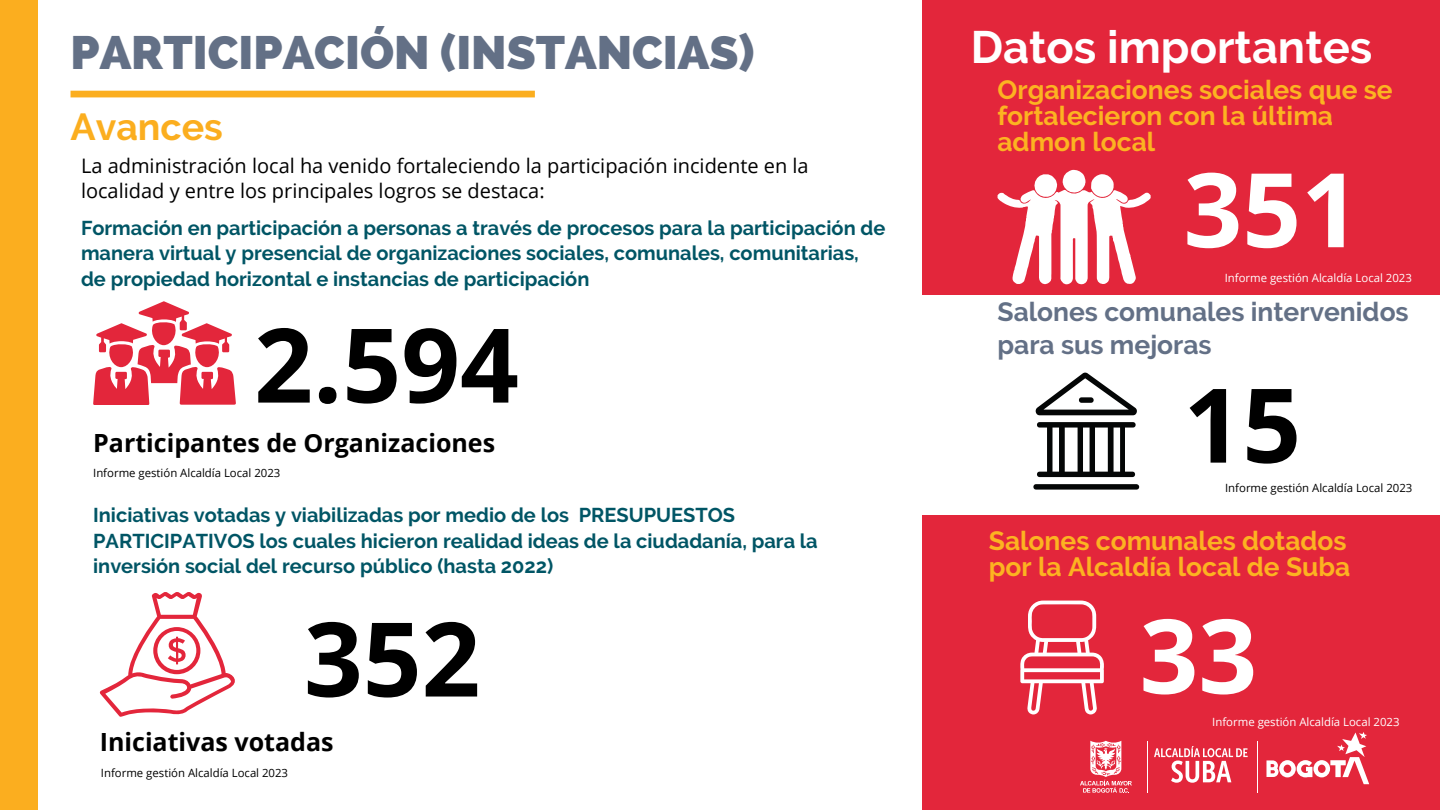
<style>
.page{position:relative;width:1440px;height:810px;background:#fff}
.page>*{position:absolute;margin:0;border:0;box-sizing:border-box;transform-origin:0 0}
.t1{font:700 103.1px "Open Sans";color:#000}
.t2{font:700 103.1px "Open Sans";color:#fff}
.t3{font:800 47px "Raleway";color:#637086}
.t4{font:700 45.3px "Raleway";color:#fff}
.t5{font:700 37.6px "Raleway";color:#fbae1f}
.t6{font:700 26.4px/26.2px "Raleway";color:#fcb321}
.t7{font:700 26.4px/33.8px "Raleway";color:#637086}
.t8{font:700 25px "Open Sans";color:#000}
.t9{font:700 20px/25.5px "Raleway";color:#005565}
.t10{font:20px/25.5px "Open Sans";color:#000}
.t11{font:11.4px "Open Sans";color:#000}
.t12{font:11.4px "Open Sans";color:#fff}
</style>
<div class="page">
<div style="left:923px;top:0;width:517px;height:294px;background:#e3263b"></div>
<div style="left:71px;top:91px;width:464px;height:6px;background:#fbae1f"></div>
<div style="left:0;top:0;width:37px;height:810px;background:#fbae1f"></div>
<div style="left:923px;top:516px;width:517px;height:294px;background:#e3263b"></div>
<svg style="left:1154px;top:746px;width:94px;height:37px"></svg>
<svg style="left:1266px;top:732px;width:103px;height:52px"></svg>
<hr style="left:1147px;top:741px;width:1px;height:52px;background:#fff">
<hr style="left:1257px;top:741px;width:1px;height:52px;background:#fff">
<svg style="left:1080px;top:741px;width:52px;height:52px"></svg>
<svg style="left:998px;top:170px;width:153px;height:115px"></svg>
<svg style="left:1033px;top:373px;width:106px;height:117px"></svg>
<svg style="left:1020px;top:601px;width:84px;height:113px"></svg>
<svg style="left:93px;top:301px;width:143px;height:104px"></svg>
<svg style="left:100px;top:592px;width:135px;height:125px"></svg>
<h2 class="t3" style="left:71px;top:25px;width:686px">PARTICIPACIÓN (INSTANCIAS)</h2>
<h3 class="t5" style="left:71px;top:104px;width:154px">Avances</h3>
<p class="t10" style="left:81px;top:152px;width:729px">La administración local ha venido fortaleciendo la participación incidente en la localidad y entre los principales logros se destaca:</p>
<p class="t9" style="left:81px;top:215px;width:806px">Formación en participación a personas a través de procesos para la participación de manera virtual y presencial de organizaciones sociales, comunales, comunitarias, de propiedad horizontal e instancias de participación</p>
<h1 class="t1" style="left:254px;top:292px;width:266px">2.594</h1>
<p class="t8" style="left:93px;top:425px;width:404px">Participantes de Organizaciones</p>
<p class="t11" style="left:93px;top:465px;width:189px">Informe gestión Alcaldía Local 2023</p>
<p class="t9" style="left:93px;top:503px;width:726px">Iniciativas votadas y viabilizadas por medio de los PRESUPUESTOS<br>PARTICIPATIVOS los cuales hicieron realidad ideas de la ciudadanía, para la inversión social del recurso público (hasta 2022)</p>
<h1 class="t1" style="left:304px;top:586px;width:178px">352</h1>
<p class="t8" style="left:100px;top:724px;width:235px">Iniciativas votadas</p>
<p class="t11" style="left:101px;top:765px;width:189px">Informe gestión Alcaldía Local 2023</p>
<h3 class="t4" style="left:971px;top:20px;width:403px">Datos importantes</h3>
<h3 class="t6" style="left:998px;top:76px;width:397px">Organizaciones sociales que se fortalecieron con la última admon local</h3>
<h1 class="t2" style="left:1184px;top:137px;width:178px">351</h1>
<p class="t12" style="left:1225px;top:269px;width:189px">Informe gestión Alcaldía Local 2023</p>
<h3 class="t7" style="left:998px;top:294px;width:413px">Salones comunales intervenidos para sus mejoras</h3>
<h1 class="t1" style="left:1184px;top:353px;width:119px">15</h1>
<p class="t11" style="left:1225px;top:480px;width:189px">Informe gestión Alcaldía Local 2023</p>
<h3 class="t6" style="left:989px;top:527px;width:363px">Salones comunales dotados por la Alcaldía local de Suba</h3>
<h1 class="t2" style="left:1140px;top:583px;width:119px">33</h1>
<p class="t12" style="left:1212px;top:714px;width:189px">Informe gestión Alcaldía Local 2023</p>
</div>
